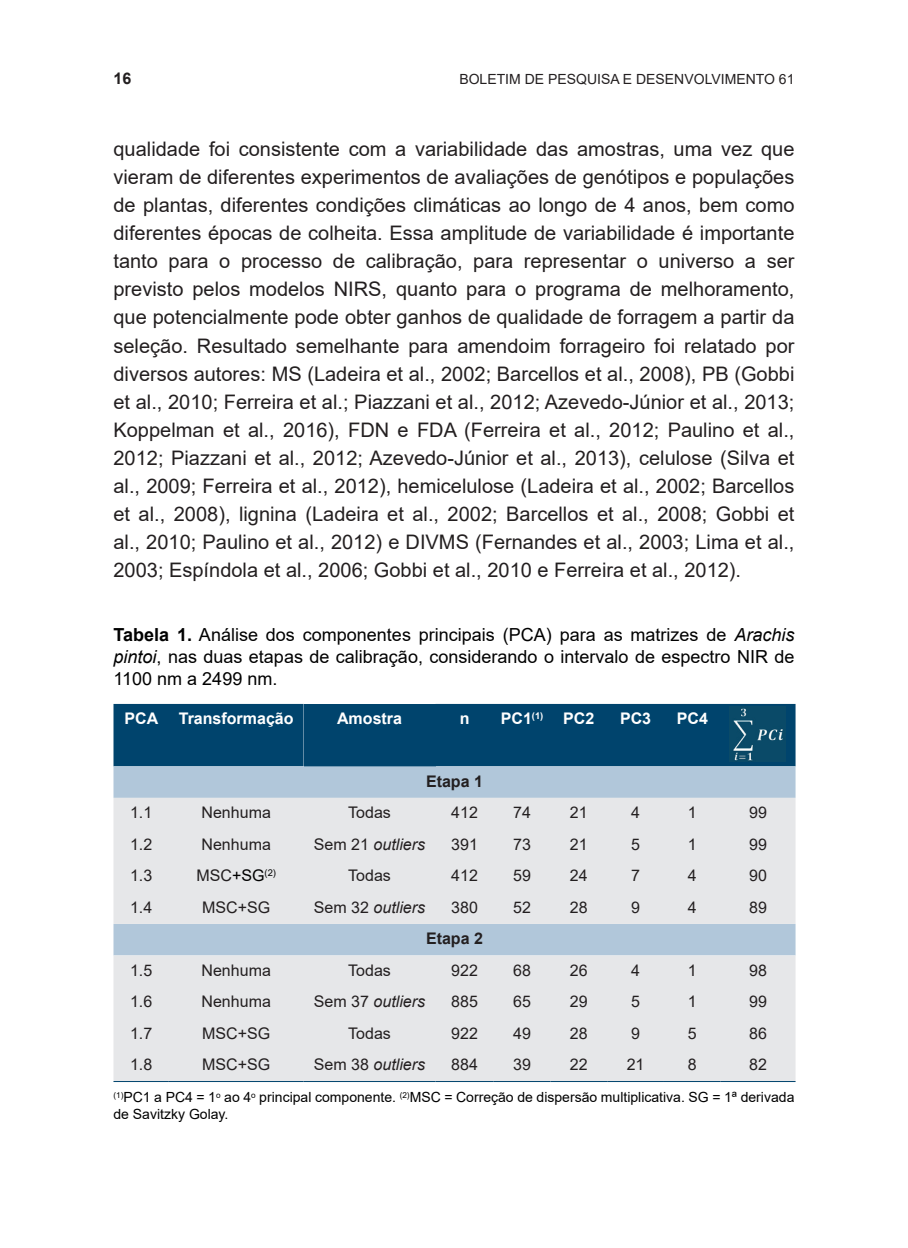
<style>
.page{position:relative;width:908px;height:1248px;background:#fff}
.page>*{position:absolute;margin:0;border:0;box-sizing:border-box;transform-origin:0 0}
.t1{font:20px/28px "Arial";color:#231f20;text-align:justify}
.t2{font:18px/21.6px "Arial";color:#000;text-align:justify}
.t3{font:16px "Arial";color:#231f20}
.t4{font:italic 16px "Arial";color:#231f20}
.t5{font:700 16px "Arial";color:#fff}
.t6{font:700 16px "Arial";color:#231f20}
.t7{font:14px/16.8px "Arial";color:#000}
.t8{font:14px "Arial";color:#231f20}
.s1{font-weight:700}
.s2{font-style:italic}
.s3{font-style:normal}
.s4{color:#000}
</style>
<div class="page">
<div style="left:113px;top:704px;width:682px;height:62px;background:#00446d"></div>
<div style="left:303px;top:704px;width:132px;height:62px;background:#00446d"></div>
<div style="left:113px;top:766px;width:682px;height:31px;background:#b1c7da"></div>
<svg style="left:113px;top:797px;width:682px;height:283px;fill:#e6e7e9"></svg>
<hr style="left:113px;top:1080px;width:56px;height:1px;background:#00446d">
<hr style="left:169px;top:1080px;width:134px;height:1px;background:#00446d">
<hr style="left:303px;top:1080px;width:132px;height:1px;background:#00446d">
<hr style="left:435px;top:1080px;width:58px;height:1px;background:#00446d">
<hr style="left:493px;top:1080px;width:57px;height:1px;background:#00446d">
<hr style="left:550px;top:1080px;width:57px;height:1px;background:#00446d">
<hr style="left:607px;top:1080px;width:56px;height:1px;background:#00446d">
<hr style="left:663px;top:1080px;width:57px;height:1px;background:#00446d">
<hr style="left:720px;top:1080px;width:75px;height:1px;background:#00446d">
<img style="left:729px;top:706px;width:56px;height:55px">
<p class="t6" style="left:113px;top:67px;width:19px">16</p>
<p class="t8" style="left:459px;top:69px;width:336px">BOLETIM DE PESQUISA E DESENVOLVIMENTO 61</p>
<p class="t1" style="left:113px;top:135px;width:682px">qualidade foi consistente com a variabilidade das amostras, uma vez que vieram de diferentes experimentos de avaliações de genótipos e populações de plantas, diferentes condições climáticas ao longo de 4 anos, bem como diferentes épocas de colheita. Essa amplitude de variabilidade é importante tanto para o processo de calibração, para representar o universo a ser previsto pelos modelos NIRS, quanto para o programa de melhoramento, que potencialmente pode obter ganhos de qualidade de forragem a partir da seleção. Resultado semelhante para amendoim forrageiro foi relatado por diversos autores: MS (Ladeira et al., 2002; Barcellos et al., 2008), PB (Gobbi et al., 2010; Ferreira et al.; Piazzani et al., 2012; Azevedo-Júnior et al., 2013; Koppelman et al., 2016), FDN e FDA (Ferreira et al., 2012; Paulino et al., 2012; Piazzani et al., 2012; Azevedo-Júnior et al., 2013), celulose (Silva et al., 2009; Ferreira et al., 2012), hemicelulose (Ladeira et al., 2002; Barcellos et al., 2008), lignina (Ladeira et al., 2002; Barcellos et al., 2008; Gobbi et al., 2010; Paulino et al., 2012) e DIVMS (Fernandes et al., 2003; Lima et al., 2003; Espíndola et al., 2006; Gobbi et al., 2010 e Ferreira et al., 2012).</p>
<p class="t2" style="left:113px;top:624px;width:682px"><span class="s1">Tabela 1.</span> Análise dos componentes principais (PCA) para as matrizes de <span class="s2">Arachis pintoi</span>, nas duas etapas de calibração, considerando o intervalo de espectro NIR de 1100 nm a 2499 nm.</p>
<p class="t5" style="left:124px;top:707px;width:35px">PCA</p>
<p class="t5" style="left:179px;top:707px;width:116px">Transformação</p>
<p class="t5" style="left:337px;top:707px;width:66px">Amostra</p>
<p class="t5" style="left:459px;top:707px;width:11px">n</p>
<p class="t5" style="left:500px;top:707px;width:95px">PC1<sup>(1)</sup> PC2</p>
<p class="t5" style="left:619px;top:707px;width:33px">PC3</p>
<p class="t5" style="left:676px;top:707px;width:33px">PC4</p>
<p class="t6" style="left:426px;top:769px;width:58px">Etapa 1</p>
<p class="t3" style="left:130px;top:801px;width:24px">1.1</p>
<p class="t3" style="left:201px;top:801px;width:71px">Nenhuma</p>
<p class="t3" style="left:348px;top:801px;width:44px">Todas</p>
<p class="t3" style="left:451px;top:801px;width:28px">412</p>
<p class="t3" style="left:513px;top:801px;width:19px">74</p>
<p class="t3" style="left:569px;top:801px;width:19px">21</p>
<p class="t3" style="left:630px;top:801px;width:10px">4</p>
<p class="t3" style="left:687px;top:801px;width:10px">1</p>
<p class="t3" style="left:748px;top:801px;width:19px">99</p>
<p class="t3" style="left:130px;top:832px;width:24px">1.2</p>
<p class="t3" style="left:201px;top:832px;width:71px">Nenhuma</p>
<p class="t4" style="left:314px;top:833px;width:113px"><span class="s3">Sem 21</span> outliers</p>
<p class="t3" style="left:451px;top:832px;width:28px">391</p>
<p class="t3" style="left:513px;top:832px;width:19px">73</p>
<p class="t3" style="left:569px;top:832px;width:19px">21</p>
<p class="t3" style="left:630px;top:832px;width:10px">5</p>
<p class="t3" style="left:687px;top:832px;width:10px">1</p>
<p class="t3" style="left:748px;top:832px;width:19px">99</p>
<p class="t3" style="left:130px;top:864px;width:24px">1.3</p>
<p class="t3" style="left:196px;top:864px;width:81px">MSC<span class="s4">+SG</span><sup>(2)</sup></p>
<p class="t3" style="left:348px;top:864px;width:44px">Todas</p>
<p class="t3" style="left:451px;top:864px;width:28px">412</p>
<p class="t3" style="left:513px;top:864px;width:19px">59</p>
<p class="t3" style="left:569px;top:864px;width:19px">24</p>
<p class="t3" style="left:631px;top:864px;width:10px">7</p>
<p class="t3" style="left:687px;top:864px;width:10px">4</p>
<p class="t3" style="left:748px;top:864px;width:19px">90</p>
<p class="t3" style="left:130px;top:895px;width:24px">1.4</p>
<p class="t3" style="left:202px;top:895px;width:70px">MSC+SG</p>
<p class="t4" style="left:314px;top:896px;width:113px"><span class="s3">Sem 32</span> outliers</p>
<p class="t3" style="left:451px;top:895px;width:28px">380</p>
<p class="t3" style="left:513px;top:895px;width:19px">52</p>
<p class="t3" style="left:569px;top:895px;width:19px">28</p>
<p class="t3" style="left:631px;top:895px;width:10px">9</p>
<p class="t3" style="left:687px;top:895px;width:10px">4</p>
<p class="t3" style="left:748px;top:895px;width:19px">89</p>
<p class="t6" style="left:426px;top:927px;width:58px">Etapa 2</p>
<p class="t3" style="left:130px;top:958px;width:24px">1.5</p>
<p class="t3" style="left:201px;top:958px;width:71px">Nenhuma</p>
<p class="t3" style="left:348px;top:958px;width:44px">Todas</p>
<p class="t3" style="left:451px;top:958px;width:28px">922</p>
<p class="t3" style="left:513px;top:958px;width:19px">68</p>
<p class="t3" style="left:569px;top:958px;width:19px">26</p>
<p class="t3" style="left:631px;top:958px;width:10px">4</p>
<p class="t3" style="left:687px;top:958px;width:10px">1</p>
<p class="t3" style="left:748px;top:958px;width:19px">98</p>
<p class="t3" style="left:130px;top:990px;width:24px">1.6</p>
<p class="t3" style="left:201px;top:990px;width:71px">Nenhuma</p>
<p class="t4" style="left:314px;top:991px;width:113px"><span class="s3">Sem 37</span> outliers</p>
<p class="t3" style="left:451px;top:990px;width:28px">885</p>
<p class="t3" style="left:513px;top:990px;width:19px">65</p>
<p class="t3" style="left:569px;top:990px;width:19px">29</p>
<p class="t3" style="left:631px;top:990px;width:10px">5</p>
<p class="t3" style="left:687px;top:990px;width:10px">1</p>
<p class="t3" style="left:748px;top:990px;width:19px">99</p>
<p class="t3" style="left:130px;top:1021px;width:24px">1.7</p>
<p class="t3" style="left:202px;top:1021px;width:70px">MSC+SG</p>
<p class="t3" style="left:348px;top:1021px;width:44px">Todas</p>
<p class="t3" style="left:451px;top:1021px;width:28px">922</p>
<p class="t3" style="left:513px;top:1021px;width:19px">49</p>
<p class="t3" style="left:569px;top:1021px;width:19px">28</p>
<p class="t3" style="left:631px;top:1021px;width:10px">9</p>
<p class="t3" style="left:687px;top:1021px;width:10px">5</p>
<p class="t3" style="left:748px;top:1021px;width:19px">86</p>
<p class="t3" style="left:130px;top:1053px;width:24px">1.8</p>
<p class="t3" style="left:202px;top:1053px;width:70px">MSC+SG</p>
<p class="t4" style="left:314px;top:1054px;width:113px"><span class="s3">Sem 38</span> outliers</p>
<p class="t3" style="left:451px;top:1053px;width:28px">884</p>
<p class="t3" style="left:513px;top:1053px;width:19px">39</p>
<p class="t3" style="left:569px;top:1053px;width:19px">22</p>
<p class="t3" style="left:626px;top:1053px;width:19px">21</p>
<p class="t3" style="left:687px;top:1053px;width:10px">8</p>
<p class="t3" style="left:748px;top:1053px;width:19px">82</p>
<p class="t7" style="left:113px;top:1088px;width:682px"><sup>(1)</sup>PC1 a PC4 = 1<sup>o</sup> ao 4<sup>o</sup> principal componente. <sup>(2)</sup>MSC = Correção de dispersão multiplicativa. SG = 1ª derivada de Savitzky Golay.</p>
</div>
